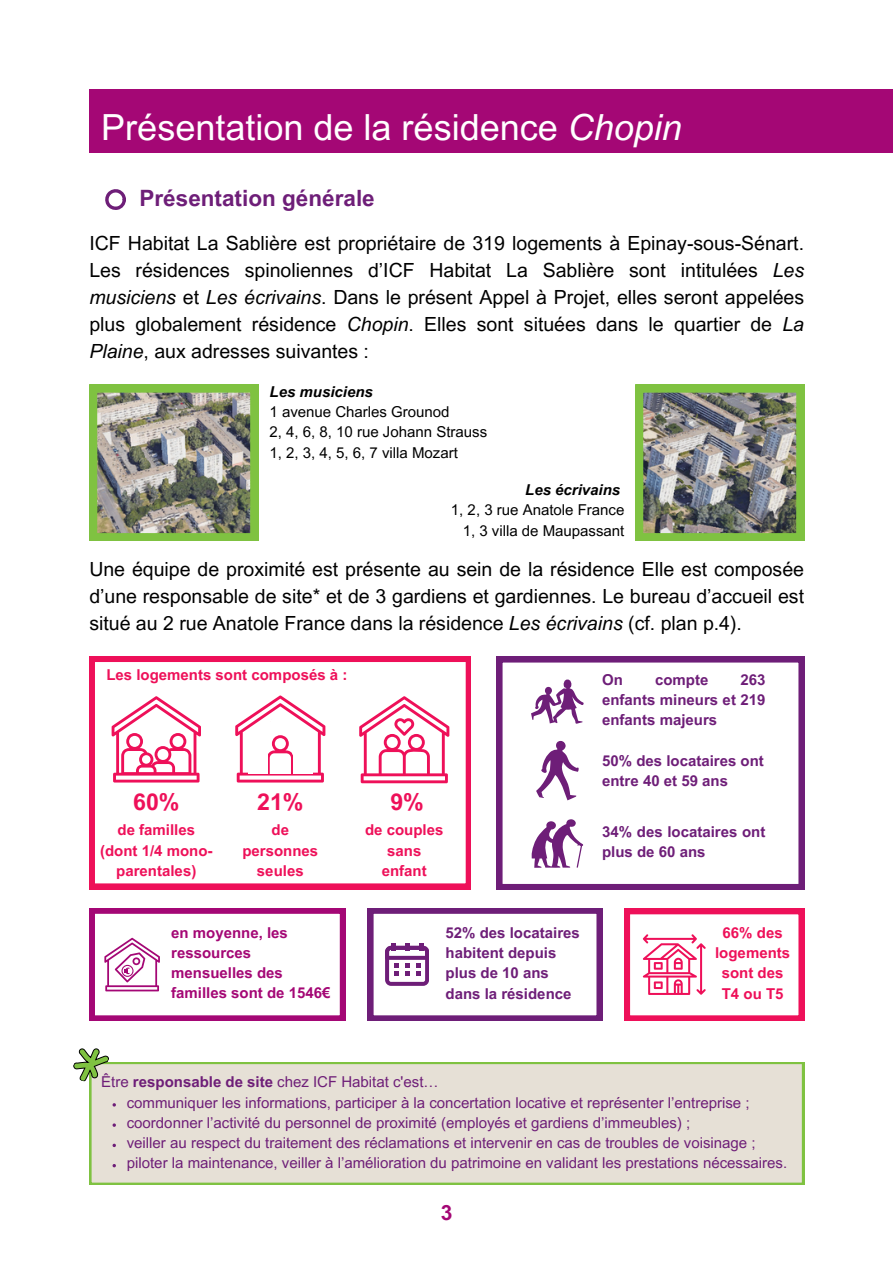
<style>
.page{position:relative;width:893px;height:1264px;background:#fff}
.page>*{position:absolute;margin:0;border:0;box-sizing:border-box;transform-origin:0 0}
.t1{font:36px "Arial MT Pro";color:#fff}
.t2{font:700 23.25px "Arial MT Pro";color:#ee1059}
.t3{font:700 22.5px "Arial MT Pro";color:#6e1e78}
.t4{font:700 21px "Arial MT Pro";color:#a40775}
.t5{font:19.5px/27px "Arial MT Pro";color:#000;text-align:justify}
.t6{font:15px "Arial MT Pro";color:#6e1e78}
.t7{font:700 15px/20.2px "Arial MT Pro";color:#6e1e78}
.t8{font:700 15px/20.2px "Arial MT Pro";color:#ee1059;text-align:center}
.t9{font:15px "Arial MT Pro";color:#000}
.t10{font:700 15px/20.2px "Arial MT Pro";color:#a40775}
.t11{font:italic 700 15px "Arial MT Pro";color:#000}
.s1{font-style:italic}
.s2{font-weight:700}
</style>
<div class="page">
<img style="left:89px;top:385px;width:169px;height:156px">
<img style="left:635px;top:385px;width:169px;height:156px">
<div style="left:89px;top:89px;width:803px;height:64px;background:#a40775"></div>
<div style="left:89px;top:1062px;width:715px;height:122px;background:#e6e0d6"></div>
<svg style="left:112px;top:1103px;width:4px;height:3px"></svg>
<svg style="left:112px;top:1123px;width:4px;height:3px"></svg>
<svg style="left:112px;top:1143px;width:4px;height:4px"></svg>
<svg style="left:112px;top:1163px;width:4px;height:4px"></svg>
<svg style="left:73px;top:1048px;width:38px;height:38px"></svg>
<svg style="left:105px;top:189px;width:21px;height:21px"></svg>
<svg style="left:89px;top:656px;width:382px;height:233px"></svg>
<svg style="left:112px;top:696px;width:88px;height:86px"></svg>
<svg style="left:624px;top:908px;width:180px;height:112px"></svg>
<svg style="left:359px;top:696px;width:90px;height:87px"></svg>
<div style="left:143px;top:714px;width:26px;height:25px;background:#fff;border-radius:50%"></div>
<svg style="left:235px;top:695px;width:90px;height:87px"></svg>
<div style="left:286px;top:727px;width:12px;height:12px;background:#fff;border-radius:50%"></div>
<div style="left:292px;top:745px;width:11px;height:12px;background:#fff;border-radius:50%"></div>
<svg style="left:497px;top:657px;width:307px;height:232px"></svg>
<svg style="left:531px;top:819px;width:52px;height:48px"></svg>
<svg style="left:531px;top:679px;width:52px;height:44px"></svg>
<svg style="left:536px;top:741px;width:43px;height:59px"></svg>
<svg style="left:89px;top:908px;width:256px;height:112px"></svg>
<svg style="left:368px;top:908px;width:234px;height:112px"></svg>
<p class="t1" style="left:101px;top:114px;width:582px">Présentation de la résidence <span class="s1">Chopin</span></p>
<p class="t3" style="left:139px;top:190px;width:237px">Présentation générale</p>
<p class="t5" style="left:89px;top:232px;width:716px">ICF Habitat La Sablière est propriétaire de 319 logements à Epinay-sous-Sénart.<br>Les résidences spinoliennes d’ICF Habitat La Sablière sont intitulées <span class="s1">Les musiciens</span> et <span class="s1">Les écrivains</span>. Dans le présent Appel à Projet, elles seront appelées plus globalement résidence <span class="s1">Chopin</span>. Elles sont situées dans le quartier de <span class="s1">La Plaine</span>, aux adresses suivantes :</p>
<p class="t11" style="left:269px;top:386px;width:105px">Les musiciens</p>
<p class="t9" style="left:269px;top:406px;width:182px">1 avenue Charles Grounod</p>
<p class="t9" style="left:269px;top:426px;width:219px">2, 4, 6, 8, 10 rue Johann Strauss</p>
<p class="t9" style="left:269px;top:446px;width:190px">1, 2, 3, 4, 5, 6, 7 villa Mozart</p>
<p class="t11" style="left:525px;top:484px;width:97px">Les écrivains</p>
<p class="t9" style="left:451px;top:504px;width:175px">1, 2, 3 rue Anatole France</p>
<p class="t9" style="left:462px;top:525px;width:163px">1, 3 villa de Maupassant</p>
<p class="t5" style="left:89px;top:558px;width:716px">Une équipe de proximité est présente au sein de la résidence Elle est composée d’une responsable de site* et de 3 gardiens et gardiennes. Le bureau d’accueil est situé au 2 rue Anatole France dans la résidence <span class="s1">Les écrivains</span> (cf. plan p.4).</p>
<p class="t8" style="left:106px;top:666px;width:242px">Les logements sont composés à :</p>
<p class="t2" style="left:133px;top:793px;width:48px">60%</p>
<p class="t2" style="left:257px;top:793px;width:48px">21%</p>
<p class="t2" style="left:390px;top:793px;width:35px">9%</p>
<p class="t8" style="left:117px;top:821px;width:79px">de familles</p>
<p class="t8" style="left:100px;top:842px;width:114px">(dont 1/4 mono&shy;parentales)</p>
<p class="t8" style="left:242px;top:821px;width:77px">de personnes seules</p>
<p class="t8" style="left:365px;top:821px;width:80px">de couples sans enfant</p>
<p class="t7" style="left:602px;top:671px;width:22px">On</p>
<p class="t7" style="left:655px;top:671px;width:55px">compte</p>
<p class="t7" style="left:602px;top:671px;width:165px;text-align:justify;text-indent:138px">263 enfants mineurs et 219 enfants majeurs</p>
<p class="t7" style="left:602px;top:752px;width:163px">50% des locataires ont entre 40 et 59 ans</p>
<p class="t7" style="left:602px;top:823px;width:165px">34% des locataires ont plus de 60 ans</p>
<p class="t10" style="left:171px;top:924px;width:161px">en moyenne, les ressources mensuelles des familles sont de 1546€</p>
<p class="t7" style="left:445px;top:924px;width:136px">52% des locataires habitent depuis plus de 10 ans dans la résidence</p>
<p class="t8" style="left:715px;top:924px;width:76px">66% des logements sont des<br>T4 ou T5</p>
<p class="t6" style="left:101px;top:1076px;width:339px">Être <span class="s2">responsable de site</span> chez ICF Habitat c'est…</p>
<p class="t6" style="left:127px;top:1096px;width:624px">communiquer les informations, participer à la concertation locative et représenter l’entreprise ;</p>
<p class="t6" style="left:127px;top:1117px;width:565px">coordonner l’activité du personnel de proximité (employés et gardiens d’immeubles) ;</p>
<p class="t6" style="left:127px;top:1137px;width:630px">veiller au respect du traitement des réclamations et intervenir en cas de troubles de voisinage ;</p>
<p class="t6" style="left:127px;top:1157px;width:662px">piloter la maintenance, veiller à l’amélioration du patrimoine en validant les prestations nécessaires.</p>
<p class="t4" style="left:441px;top:1204px;width:13px">3</p>
</div>
